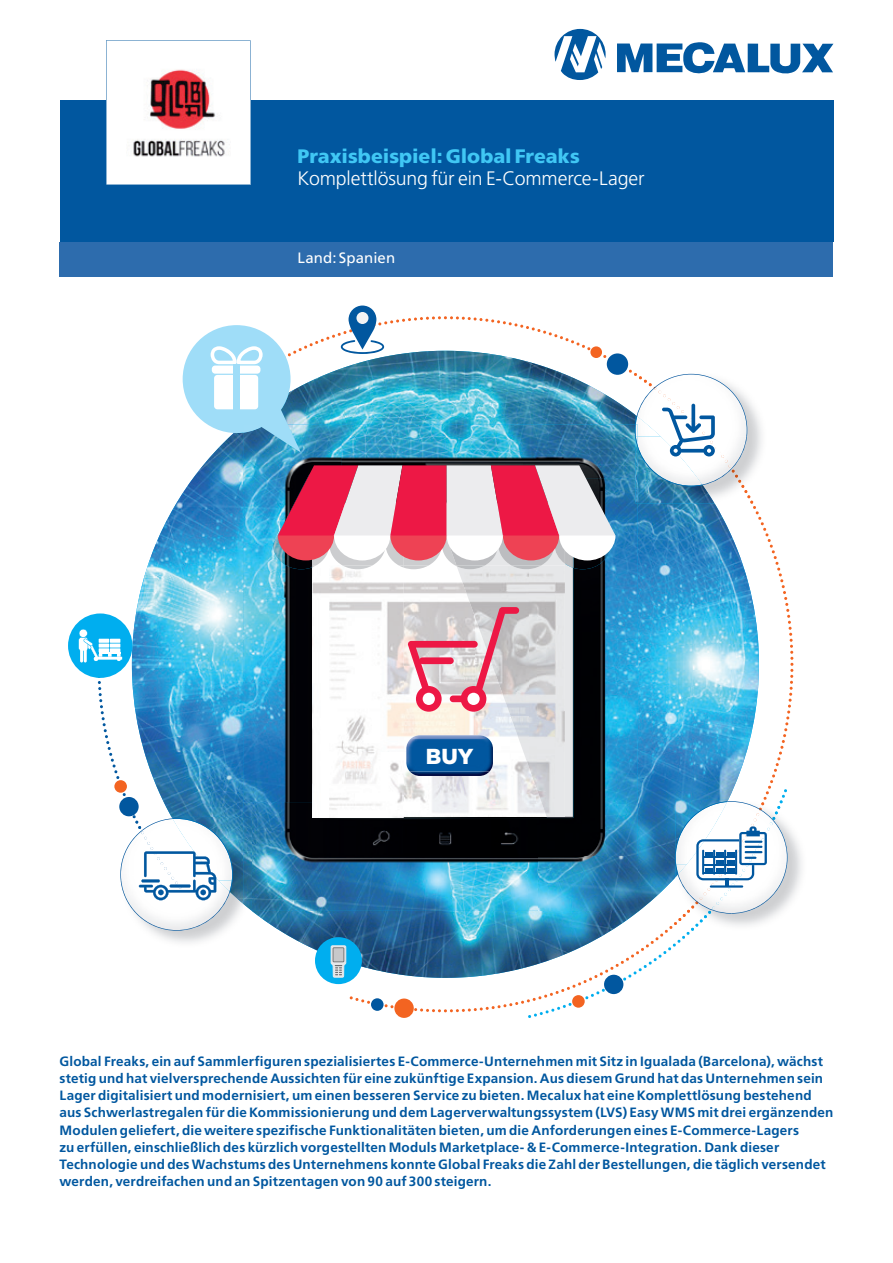
<style>
.page{position:relative;width:893px;height:1263px;background:#fff}
.page>*{position:absolute;margin:0;border:0;box-sizing:border-box;transform-origin:0 0}
.t1{font:900 21.6px "Gotham";color:#fff}
.t2{font:300 19.5px "Frutiger LT Std";letter-spacing:-.005em;color:#fff}
.t3{font:900 19.5px "Frutiger LT Std";color:#40c7f4}
.t4{font:15px "Frutiger LT Std";letter-spacing:.01em;color:#fff}
.t5{font:700 13.5px/17.2px "Frutiger LT Std";letter-spacing:.015em;color:#01579f}
</style>
<div class="page">
<svg style="left:554px;top:29px;width:52px;height:51px"></svg>
<svg style="left:617px;top:42px;width:216px;height:32px"></svg>
<div style="left:60px;top:100px;width:773px;height:142px;background:#01579f"></div>
<div style="left:106px;top:40px;width:145px;height:145px;background:#fff"></div>
<div style="left:60px;top:242px;width:773px;height:34px;background:#2d6cad"></div>
<img style="left:127px;top:61px;width:103px;height:103px">
<img style="left:132px;top:351px;width:627px;height:627px;border-radius:50%">
<img style="left:297px;top:371px;width:53px;height:17px">
<img style="left:350px;top:364px;width:443px;height:648px">
<svg style="left:528px;top:789px;width:259px;height:229px"></svg>
<div style="left:607px;top:353px;width:21px;height:22px;background:#01579f;border-radius:50%"></div>
<div style="left:604px;top:975px;width:19px;height:19px;background:#01579f;border-radius:50%"></div>
<div style="left:572px;top:995px;width:13px;height:13px;background:#f36421;border-radius:50%"></div>
<div style="left:371px;top:998px;width:13px;height:13px;background:#01579f;border-radius:50%"></div>
<div style="left:394px;top:998px;width:20px;height:20px;background:#f36421;border-radius:50%"></div>
<img style="left:676px;top:800px;width:126px;height:131px">
<img style="left:676px;top:875px;width:15px;height:50px">
<img style="left:691px;top:800px;width:92px;height:131px">
<img style="left:727px;top:801px;width:60px;height:63px">
<img style="left:729px;top:809px;width:32px;height:17px">
<img style="left:746px;top:822px;width:27px;height:42px">
<img style="left:731px;top:864px;width:56px;height:50px">
<img style="left:676px;top:801px;width:51px;height:63px">
<img style="left:678px;top:874px;width:53px;height:40px">
<svg style="left:675px;top:849px;width:12px;height:26px"></svg>
<hr style="left:710px;top:885px;width:33px;height:3px;background:#01579f">
<svg style="left:696px;top:826px;width:71px;height:61px"></svg>
<hr style="left:713px;top:850px;width:2px;height:25px;background:#01579f">
<hr style="left:702px;top:850px;width:2px;height:25px;background:#01579f">
<hr style="left:704px;top:857px;width:32px;height:1px;background:#01579f">
<hr style="left:704px;top:865px;width:32px;height:1px;background:#01579f">
<hr style="left:704px;top:873px;width:32px;height:1px;background:#01579f">
<img style="left:635px;top:372px;width:131px;height:132px">
<img style="left:635px;top:373px;width:118px;height:131px">
<img style="left:637px;top:374px;width:110px;height:112px">
<img style="left:707px;top:439px;width:24px;height:29px">
<img style="left:638px;top:416px;width:23px;height:20px">
<img style="left:654px;top:387px;width:51px;height:48px">
<img style="left:638px;top:446px;width:65px;height:40px">
<svg style="left:662px;top:400px;width:59px;height:56px"></svg>
<img style="left:230px;top:817px;width:22px;height:94px">
<img style="left:126px;top:900px;width:104px;height:31px">
<div style="left:183px;top:325px;width:108px;height:108px;background:#9fddf8;border-radius:50%"></div>
<div style="left:214px;top:375px;width:44px;height:34px;background:#fff;border-radius:3px"></div>
<div style="left:212px;top:366px;width:48px;height:8px;background:#fff;border-radius:3px"></div>
<div style="left:233px;top:364px;width:7px;height:48px;background:#9fddf8"></div>
<svg style="left:211px;top:306px;width:411px;height:65px"></svg>
<div style="left:356px;top:312px;width:12px;height:12px;background:#f2f3f4;border-radius:50%"></div>
<div style="left:315px;top:937px;width:47px;height:47px;background:#00aeef;border-radius:50%"></div>
<svg style="left:331px;top:945px;width:15px;height:33px"></svg>
<div style="left:68px;top:613px;width:64px;height:65px;background:#00aeef;border-radius:50%"></div>
<svg style="left:78px;top:629px;width:154px;height:271px"></svg>
<hr style="left:80px;top:647px;width:3px;height:15px;background:#fff;border-radius:2px">
<hr style="left:84px;top:647px;width:3px;height:15px;background:#fff;border-radius:2px">
<img style="left:243px;top:425px;width:98px;height:377px">
<img style="left:341px;top:425px;width:294px;height:53px">
<img style="left:539px;top:478px;width:99px;height:432px">
<img style="left:243px;top:802px;width:296px;height:108px">
<img style="left:635px;top:448px;width:3px;height:56px">
<svg style="left:635px;top:416px;width:3px;height:32px"></svg>
<img style="left:243px;top:817px;width:9px;height:93px">
<img style="left:243px;top:425px;width:12px;height:8px">
<img style="left:312px;top:569px;width:163px;height:248px">
<img style="left:404px;top:817px;width:143px;height:1px">
<img style="left:475px;top:712px;width:36px;height:105px">
<img style="left:511px;top:768px;width:18px;height:49px">
<img style="left:547px;top:569px;width:26px;height:249px">
<img style="left:457px;top:569px;width:72px;height:97px">
<img style="left:529px;top:569px;width:36px;height:248px">
<img style="left:492px;top:666px;width:37px;height:50px">
<img style="left:511px;top:716px;width:18px;height:52px">
<img style="left:273px;top:474px;width:338px;height:95px">
<img style="left:312px;top:567px;width:229px;height:2px">
<svg style="left:278px;top:465px;width:337px;height:102px;background:#d78a9c"></svg>
<img style="left:411px;top:735px;width:78px;height:4px">
<img style="left:410px;top:771px;width:80px;height:5px">
<img style="left:406px;top:739px;width:87px;height:32px">
<svg style="left:255px;top:403px;width:46px;height:49px"></svg>
<svg style="left:408px;top:607px;width:111px;height:105px;background:#dcaeb7"></svg>
<h2 class="t3" style="left:298px;top:144px;width:284px">Praxisbeispiel: Global Freaks</h2>
<h2 class="t2" style="left:298px;top:168px;width:348px">Komplettlösung für ein E-Commerce-Lager</h2>
<p class="t4" style="left:298px;top:248px;width:99px">Land: Spanien</p>
<h1 class="t1" style="left:426px;top:742px;width:49px">BUY</h1>
<p class="t5" style="left:60px;top:1052px;width:775px">Global Freaks, ein auf Sammlerfiguren spezialisiertes E-Commerce-Unternehmen mit Sitz in Igualada (Barcelona), wächst stetig und hat vielversprechende Aussichten für eine zukünftige Expansion. Aus diesem Grund hat das Unternehmen sein Lager digitalisiert und modernisiert, um einen besseren Service zu bieten. Mecalux hat eine Komplettlösung bestehend aus Schwerlastregalen für die Kommissionierung und dem Lagerverwaltungssystem (LVS) Easy WMS mit drei ergänzenden Modulen geliefert, die weitere spezifische Funktionalitäten bieten, um die Anforderungen eines E-Commerce-Lagers<br>zu erfüllen, einschließlich des kürzlich vorgestellten Moduls Marketplace- &amp; E-Commerce-Integration. Dank dieser Technologie und des Wachstums des Unternehmens konnte Global Freaks die Zahl der Bestellungen, die täglich versendet werden, verdreifachen und an Spitzentagen von 90 auf 300 steigern.</p>
</div>
